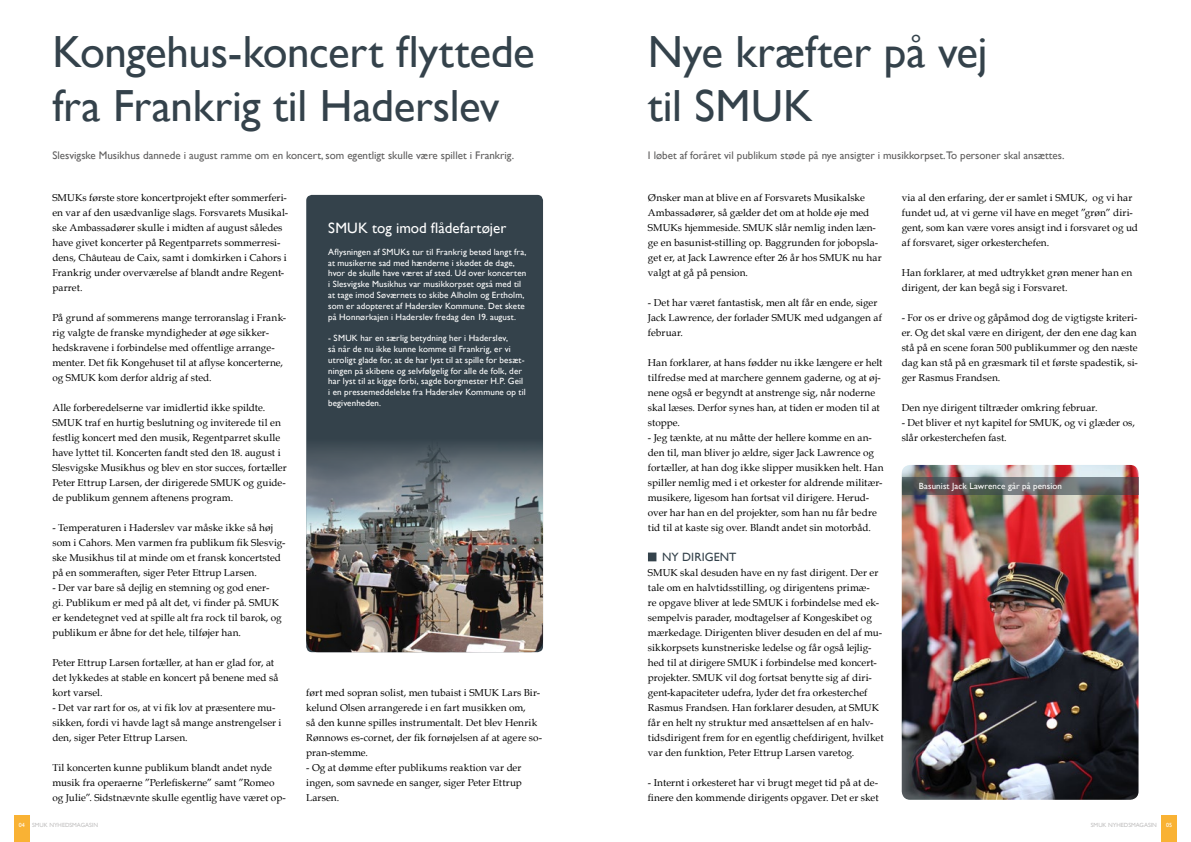
<style>
.page{position:relative;width:1191px;height:842px;background:#fff}
.page>*{position:absolute;margin:0;border:0;box-sizing:border-box;transform-origin:0 0}
.t1{font:45px/54px "Gill Sans";letter-spacing:-.005em;color:#34424b}
.t2{font:15px "Gill Sans";color:#fff}
.t3{font:12px "Gill Sans";letter-spacing:.01em;color:#34424b}
.t4{font:11px "Gill Sans";color:#5f5e5e}
.t5{font:10px/15px "Book Antiqua";letter-spacing:.005em;color:#000}
.t6{font:9px/10.8px "Gill Sans";letter-spacing:.015em;color:#fff}
.t7{font:6px "Gill Sans";color:#c1c0c0}
.t8{font:6px "Gill Sans";color:#fff}
.s1{color:#fff}
</style>
<div class="page">
<div style="left:648px;top:552px;width:8px;height:9px;background:#34424b"></div>
<img style="left:901px;top:465px;width:237px;height:335px">
<div style="left:306px;top:195px;width:237px;height:457px;background:#34424b;border-radius:6px"></div>
<img style="left:306px;top:430px;width:237px;height:222px">
<div style="left:14px;top:815px;width:15px;height:27px;background:#f9b234"></div>
<div style="left:1161px;top:815px;width:15px;height:27px;background:#f9b234"></div>
<svg style="left:901px;top:477px;width:237px;height:17px;background:#656365"></svg>
<h1 class="t1" style="left:52px;top:24px;width:484px">Kongehus-koncert flyttede fra Frankrig til Haderslev</h1>
<p class="t4" style="left:52px;top:149px;width:463px">Slesvigske Musikhus dannede i august ramme om en koncert, som egentligt skulle være spillet i Frankrig.</p>
<p class="t5" style="left:52px;top:190px;width:237px">SMUKs første store koncertprojekt efter sommerferi&shy;en var af den usædvanlige slags. Forsvarets Musikal&shy;ske Ambassadører skulle i midten af august således have givet koncerter på Regentparrets sommerresi&shy;dens, Châuteau de Caix, samt i domkirken i Cahors i Frankrig under overværelse af blandt andre Regent&shy;parret.</p>
<p class="t5" style="left:52px;top:310px;width:235px">På grund af sommerens mange terroranslag i Frank&shy;rig valgte de franske myndigheder at øge sikker&shy;hedskravene i forbindelse med offentlige arrange&shy;menter. Det fik Kongehuset til at aflyse koncerterne, og SMUK kom derfor aldrig af sted.</p>
<p class="t5" style="left:52px;top:400px;width:236px">Alle forberedelserne var imidlertid ikke spildte.<br>SMUK traf en hurtig beslutning og inviterede til en festlig koncert med den musik, Regentparret skulle have lyttet til. Koncerten fandt sted den 18. august i Slesvigske Musikhus og blev en stor succes, fortæller Peter Ettrup Larsen, der dirigerede SMUK og guide&shy;de publikum gennem aftenens program.</p>
<p class="t5" style="left:52px;top:520px;width:234px">- Temperaturen i Haderslev var måske ikke så høj som i Cahors. Men varmen fra publikum fik Slesvig&shy;ske Musikhus til at minde om et fransk koncertsted på en sommeraften, siger Peter Ettrup Larsen.</p>
<p class="t5" style="left:52px;top:580px;width:231px">- Der var bare så dejlig en stemning og god ener&shy;gi. Publikum er med på alt det, vi finder på. SMUK er kendetegnet ved at spille alt fra rock til barok, og publikum er åbne for det hele, tilføjer han.</p>
<p class="t5" style="left:52px;top:655px;width:227px">Peter Ettrup Larsen fortæller, at han er glad for, at det lykkedes at stable en koncert på benene med så kort varsel.</p>
<p class="t5" style="left:52px;top:700px;width:231px">- Det var rart for os, at vi fik lov at præsentere mu&shy;sikken, fordi vi havde lagt så mange anstrengelser i den, siger Peter Ettrup Larsen.</p>
<p class="t5" style="left:52px;top:760px;width:235px">Til koncerten kunne publikum blandt andet nyde musik fra operaerne ”Perlefiskerne” samt ”Romeo og Julie”. Sidstnævnte skulle egentlig have været op-</p>
<h2 class="t2" style="left:328px;top:219px;width:180px">SMUK tog imod flådefartøjer</h2>
<p class="t6" style="left:328px;top:246px;width:200px">Aflysningen af SMUKs tur til Frankrig betød langt fra, at musikerne sad med hænderne i skødet de dage, hvor de skulle have været af sted. Ud over koncerten i Slesvigske Musikhus var musikkorpset også med til at tage imod Søværnets to skibe Alholm og Ertholm, som er adopteret af Haderslev Kommune. Det skete på Honnørkajen i Haderslev fredag den 19. august.</p>
<p class="t6" style="left:328px;top:333px;width:199px">- SMUK har en særlig betydning her i Haderslev,<br>så når de nu ikke kunne komme til Frankrig, er vi utroligt glade for, at de har lyst til at spille for besæt&shy;ningen på skibene og selvfølgelig for alle de folk, der har lyst til at kigge forbi, sagde borgmester H.P. Geil i en pressemeddelelse fra Haderslev Kommune op til begivenheden.</p>
<p class="t5" style="left:306px;top:685px;width:237px">ført med sopran solist, men tubaist i SMUK Lars Bir&shy;kelund Olsen arrangerede i en fart musikken om,<br>så den kunne spilles instrumentalt. Det blev Henrik Rønnows es-cornet, der fik fornøjelsen af at agere so&shy;pran-stemme.</p>
<p class="t5" style="left:306px;top:760px;width:217px;text-align:justify">- Og at dømme efter publikums reaktion var der ingen, som savnede en sanger, siger Peter Ettrup Larsen.</p>
<h1 class="t1" style="left:648px;top:24px;width:341px">Nye kræfter på vej til SMUK</h1>
<p class="t4" style="left:648px;top:149px;width:418px">I løbet af foråret vil publikum støde på nye ansigter i musikkorpset.To personer skal ansættes.</p>
<p class="t5" style="left:648px;top:190px;width:235px">Ønsker man at blive en af Forsvarets Musikalske Ambassadører, så gælder det om at holde øje med SMUKs hjemmeside. SMUK slår nemlig inden læn&shy;ge en basunist-stilling op. Baggrunden for jobopsla&shy;get er, at Jack Lawrence efter 26 år hos SMUK nu har valgt at gå på pension.</p>
<p class="t5" style="left:648px;top:295px;width:236px">- Det har været fantastisk, men alt får en ende, siger<br>Jack Lawrence, der forlader SMUK med udgangen af februar.</p>
<p class="t5" style="left:648px;top:355px;width:236px">Han forklarer, at hans fødder nu ikke længere er helt tilfredse med at marchere gennem gaderne, og at øj&shy;nene også er begyndt at anstrenge sig, når noderne skal læses. Derfor synes han, at tiden er moden til at stoppe.</p>
<p class="t5" style="left:648px;top:430px;width:237px">- Jeg tænkte, at nu måtte der hellere komme en an&shy;den til, man bliver jo ældre, siger Jack Lawrence og fortæller, at han dog ikke slipper musikken helt. Han spiller nemlig med i et orkester for aldrende militær&shy;musikere, ligesom han fortsat vil dirigere. Herud&shy;over har han en del projekter, som han nu får bedre tid til at kaste sig over. Blandt andet sin motorbåd.</p>
<p class="t3" style="left:662px;top:550px;width:76px">NY DIRIGENT</p>
<p class="t5" style="left:648px;top:565px;width:237px">SMUK skal desuden have en ny fast dirigent. Der er tale om en halvtidsstilling, og dirigentens primæ-<br>re opgave bliver at lede SMUK i forbindelse med ek&shy;sempelvis parader, modtagelser af Kongeskibet og mærkedage. Dirigenten bliver desuden en del af mu&shy;sikkorpsets kunstneriske ledelse og får også lejlig&shy;hed til at dirigere SMUK i forbindelse med koncert&shy;projekter. SMUK vil dog fortsat benytte sig af diri&shy;gent-kapaciteter udefra, lyder det fra orkesterchef Rasmus Frandsen. Han forklarer desuden, at SMUK får en helt ny struktur med ansættelsen af en halv&shy;tidsdirigent frem for en egentlig chefdirigent, hvilket var den funktion, Peter Ettrup Larsen varetog.</p>
<p class="t5" style="left:648px;top:775px;width:232px">- Internt i orkesteret har vi brugt meget tid på at de&shy;finere den kommende dirigents opgaver. Det er sket</p>
<p class="t5" style="left:901px;top:190px;width:238px">via al den erfaring, der er samlet i SMUK, og vi har fundet ud, at vi gerne vil have en meget ”grøn” diri&shy;gent, som kan være vores ansigt ind i forsvaret og ud af forsvaret, siger orkesterchefen.</p>
<p class="t5" style="left:901px;top:265px;width:232px">Han forklarer, at med udtrykket grøn mener han en dirigent, der kan begå sig i Forsvaret.</p>
<p class="t5" style="left:901px;top:310px;width:238px">- For os er drive og gåpåmod dog de vigtigste kriteri&shy;er. Og det skal være en dirigent, der den ene dag kan stå på en scene foran 500 publikummer og den næste dag kan stå på en græsmark til et første spadestik, si&shy;ger Rasmus Frandsen.</p>
<p class="t5" style="left:901px;top:400px;width:197px">Den nye dirigent tiltræder omkring februar.</p>
<p class="t5" style="left:901px;top:415px;width:235px">- Det bliver et nyt kapitel for SMUK, og vi glæder os, slår orkesterchefen fast.</p>
<p class="t6" style="left:918px;top:480px;width:145px">Basunist Jack Lawrence går på pension</p>
<p class="t7" style="left:19px;top:822px;width:81px"><span class="s1">04</span> SMUK NYHEDSMAGASIN</p>
<p class="t7" style="left:1090px;top:822px;width:68px">SMUK NYHEDSMAGASIN</p>
<p class="t8" style="left:1166px;top:822px;width:7px">05</p>
</div>
